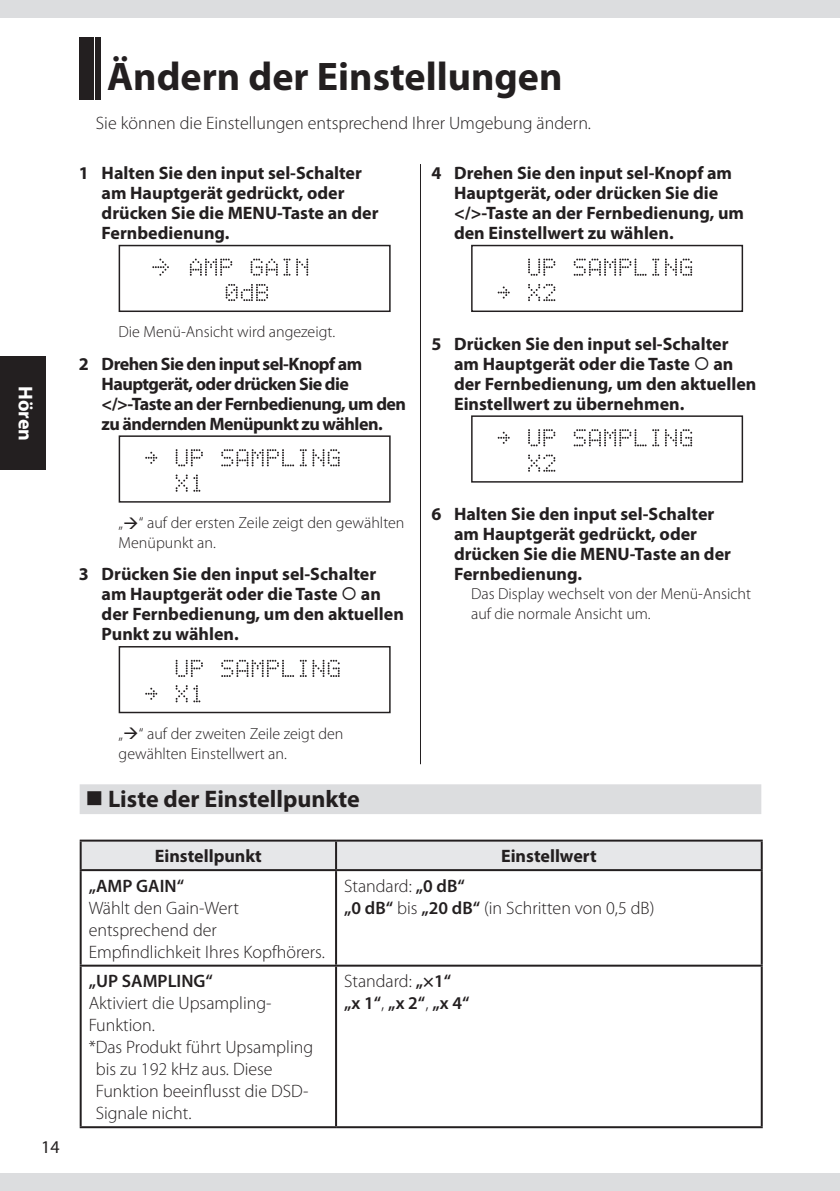
<style>
.page{position:relative;width:840px;height:1191px;background:#fff}
.page>*{position:absolute;margin:0;border:0;box-sizing:border-box;transform-origin:0 0}
.t1{font:700 40px "Myriad Pro";color:#231f20}
.t2{font:700 24px "Myriad Pro";color:#231f20}
.t3{font:700 20px "Myriad Pro";color:#fff}
.t4{font:700 18px/20px "Myriad Pro";color:#231f20}
.t5{font:300 18px/22px "Myriad Pro";color:#231f20}
.t6{font:700 18px/20px "Myriad Pro";letter-spacing:-.03em;color:#231f20}
.t7{font:600 18px/22px "Myriad Pro";color:#231f20}
.t8{font:18px "Myriad Pro";color:#231f20}
.t9{font:300 16px/20px "Myriad Pro";color:#231f20}
.s1{font-weight:600}
.s2{font-weight:300}
</style>
<div class="page">
<div style="left:0;top:0;width:839px;height:17px;background:#dcdddf"></div>
<div style="left:0;top:1174px;width:839px;height:17px;background:#dcdddf"></div>
<div style="left:0;top:357px;width:45px;height:113px;background:#231f20"></div>
<svg style="left:839px;top:0;width:1px;height:17px"></svg>
<svg style="left:839px;top:1174px;width:1px;height:17px"></svg>
<div style="left:79px;top:37px;width:15px;height:63px;background:#231f20"></div>
<div style="left:95px;top:37px;width:6px;height:63px;background:#231f20"></div>
<div style="left:118px;top:245px;width:272px;height:67px;border:2px solid #231f20"></div>
<svg style="left:152px;top:259px;width:17px;height:17px"></svg>
<svg style="left:190px;top:259px;width:42px;height:17px"></svg>
<svg style="left:250px;top:259px;width:40px;height:17px"></svg>
<svg style="left:296px;top:259px;width:12px;height:17px"></svg>
<svg style="left:225px;top:284px;width:43px;height:17px"></svg>
<div style="left:119px;top:435px;width:271px;height:67px;border:1px solid #231f20"></div>
<svg style="left:145px;top:452px;width:12px;height:12px"></svg>
<svg style="left:175px;top:449px;width:28px;height:17px"></svg>
<svg style="left:221px;top:449px;width:85px;height:17px"></svg>
<svg style="left:312px;top:449px;width:27px;height:17px"></svg>
<svg style="left:175px;top:474px;width:12px;height:18px"></svg>
<svg style="left:193px;top:474px;width:7px;height:18px"></svg>
<div style="left:119px;top:646px;width:271px;height:67px;border:1px solid #231f20"></div>
<svg style="left:175px;top:660px;width:28px;height:17px"></svg>
<svg style="left:221px;top:660px;width:85px;height:17px"></svg>
<svg style="left:312px;top:660px;width:27px;height:17px"></svg>
<svg style="left:145px;top:687px;width:12px;height:13px"></svg>
<svg style="left:175px;top:685px;width:12px;height:17px"></svg>
<svg style="left:193px;top:685px;width:7px;height:17px"></svg>
<div style="left:471px;top:245px;width:271px;height:67px;border:1px solid #231f20"></div>
<svg style="left:528px;top:258px;width:27px;height:18px"></svg>
<svg style="left:573px;top:258px;width:73px;height:18px"></svg>
<svg style="left:652px;top:258px;width:39px;height:18px"></svg>
<svg style="left:497px;top:286px;width:12px;height:12px"></svg>
<svg style="left:528px;top:284px;width:27px;height:17px"></svg>
<div style="left:471px;top:415px;width:271px;height:67px;border:1px solid #231f20"></div>
<svg style="left:497px;top:432px;width:12px;height:12px"></svg>
<svg style="left:528px;top:429px;width:27px;height:17px"></svg>
<svg style="left:573px;top:429px;width:73px;height:17px"></svg>
<svg style="left:652px;top:429px;width:39px;height:17px"></svg>
<svg style="left:528px;top:454px;width:27px;height:18px"></svg>
<hr style="left:420px;top:164px;width:1px;height:600px;background:#231f20">
<div style="left:80px;top:784px;width:680px;height:30px;background:#dcdddf"></div>
<div style="left:82px;top:841px;width:678px;height:28px;background:#e6e7e9"></div>
<hr style="left:80px;top:839px;width:256px;height:2px;background:#231f20">
<hr style="left:80px;top:841px;width:2px;height:28px;background:#231f20">
<hr style="left:336px;top:839px;width:426px;height:2px;background:#231f20">
<hr style="left:335px;top:841px;width:2px;height:28px;background:#231f20">
<hr style="left:760px;top:841px;width:2px;height:28px;background:#231f20">
<hr style="left:80px;top:869px;width:256px;height:2px;background:#231f20">
<hr style="left:80px;top:871px;width:2px;height:93px;background:#231f20">
<hr style="left:336px;top:869px;width:426px;height:2px;background:#231f20">
<hr style="left:335px;top:871px;width:2px;height:93px;background:#231f20">
<hr style="left:760px;top:871px;width:2px;height:93px;background:#231f20">
<hr style="left:80px;top:964px;width:256px;height:2px;background:#231f20">
<hr style="left:80px;top:966px;width:2px;height:160px;background:#231f20">
<hr style="left:336px;top:964px;width:426px;height:2px;background:#231f20">
<hr style="left:335px;top:966px;width:2px;height:160px;background:#231f20">
<hr style="left:760px;top:966px;width:2px;height:160px;background:#231f20">
<hr style="left:80px;top:1126px;width:256px;height:2px;background:#231f20">
<hr style="left:336px;top:1126px;width:426px;height:2px;background:#231f20">
<p class="t3" style="left:37px;top:386px;width:57px;rotate:90deg">Hören</p>
<h1 class="t1" style="left:107px;top:54px;width:456px">Ändern der Einstellungen</h1>
<p class="t5" style="left:96px;top:112px;width:496px">Sie können die Einstellungen entsprechend Ihrer Umgebung ändern.</p>
<p class="t4" style="left:101px;top:163px;width:278px;text-indent:-23px">1 Halten Sie den input sel-Schalter am Hauptgerät gedrückt, oder drücken Sie die MENU-Taste an der<br>Fernbedienung.</p>
<p class="t4" style="left:454px;top:163px;width:291px;text-indent:-23px">4 Drehen Sie den input sel-Knopf am<br>Hauptgerät, oder drücken Sie die &lt;/&gt;-Taste an der Fernbedienung, um den Einstellwert zu wählen.</p>
<p class="t9" style="left:118px;top:322px;width:218px">Die Menü-Ansicht wird angezeigt.</p>
<p class="t6" style="left:101px;top:354px;width:306px;text-indent:-23px">2 Drehen Sie den input sel-Knopf am Hauptgerät, oder drücken Sie die &lt;/&gt;-Taste an der Fernbedienung, um den zu ändernden Menüpunkt zu wählen.</p>
<p class="t4" style="left:454px;top:334px;width:304px;text-indent:-23px">5 Drücken Sie den input sel-Schalter am Hauptgerät oder die Taste ○ an der Fernbedienung, um den aktuellen Einstellwert zu übernehmen.</p>
<p class="t9" style="left:118px;top:513px;width:287px">„→“ auf der ersten Zeile zeigt den gewählten<br>Menüpunkt an.</p>
<p class="t4" style="left:101px;top:564px;width:304px;text-indent:-23px">3 Drücken Sie den input sel-Schalter am Hauptgerät oder die Taste ○ an der Fernbedienung, um den aktuellen<br>Punkt zu wählen.</p>
<p class="t4" style="left:454px;top:504px;width:278px;text-indent:-23px">6 Halten Sie den input sel-Schalter am Hauptgerät gedrückt, oder drücken Sie die MENU-Taste an der<br>Fernbedienung.</p>
<p class="t9" style="left:471px;top:584px;width:281px">Das Display wechselt von der Menü-Ansicht auf die normale Ansicht um.</p>
<p class="t8" style="left:41px;top:1137px;width:20px">14</p>
<p class="t9" style="left:118px;top:723px;width:226px">„→“ auf der zweiten Zeile zeigt den gewählten Einstellwert an.</p>
<h2 class="t2" style="left:108px;top:785px;width:253px">Liste der Einstellpunkte</h2>
<p class="t4" style="left:155px;top:846px;width:108px">Einstellpunkt</p>
<p class="t4" style="left:501px;top:846px;width:97px">Einstellwert</p>
<p class="t7" style="left:89px;top:875px;width:97px">„AMP GAIN“</p>
<p class="t5" style="left:89px;top:897px;width:237px">Wählt den Gain-Wert entsprechend der<br>Empfindlichkeit Ihres Kopfhörers.</p>
<p class="t5" style="left:344px;top:875px;width:312px">Standard: <span class="s1">„0 dB“<br>„0 dB“</span> bis <span class="s1">„20 dB“</span> (in Schritten von 0,5 dB)</p>
<p class="t7" style="left:89px;top:970px;width:126px">„UP SAMPLING“</p>
<p class="t5" style="left:89px;top:992px;width:184px">Aktiviert die Upsampling-</p>
<p class="t5" style="left:89px;top:1014px;width:68px">Funktion.</p>
<p class="t5" style="left:89px;top:1036px;width:226px">*Das Produkt führt Upsampling</p>
<p class="t5" style="left:96px;top:1058px;width:178px">bis zu 192 kHz aus. Diese</p>
<p class="t5" style="left:96px;top:1080px;width:214px">Funktion beeinflusst die DSD-</p>
<p class="t5" style="left:96px;top:1102px;width:97px">Signale nicht.</p>
<p class="t7" style="left:344px;top:970px;width:127px"><span class="s2">Standard:</span> „×1“ „x 1“<span class="s2">,</span> „x 2“<span class="s2">,</span> „x 4“</p>
</div>
